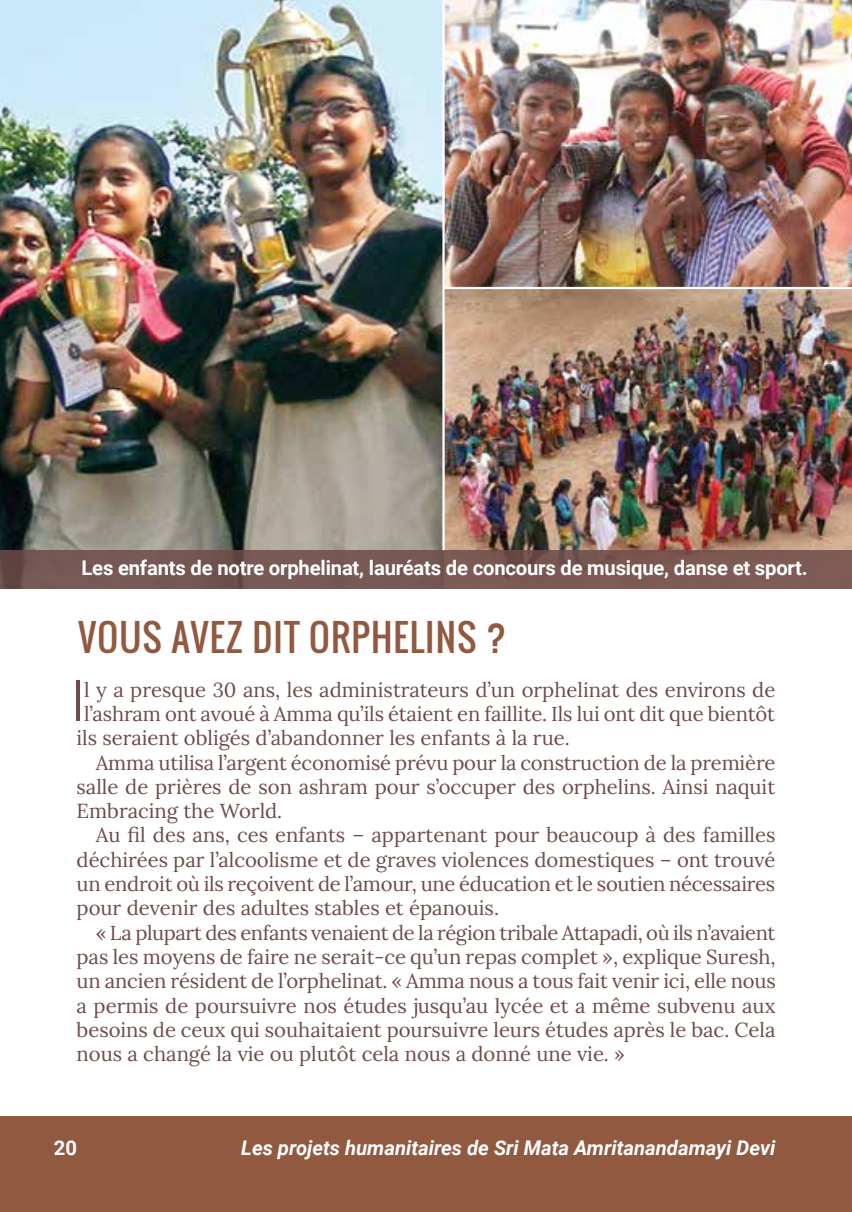
<style>
.page{position:relative;width:852px;height:1212px;background:#fff}
.page>*{position:absolute;margin:0;border:0;box-sizing:border-box;transform-origin:0 0}
.t1{font:300 50.18px "Oswald";color:#6e4b49}
.t2{font:36px "Oswald";letter-spacing:.03em;color:#915940}
.t3{font:20.25px "Lora";color:#6e4b49}
.t4{font:700 20.25px "Roboto";letter-spacing:-.01em;color:#fff}
.t5{font:20.25px "Lora";letter-spacing:-.02em;color:#6e4b49}
.t6{font:italic 700 20.25px "Roboto";color:#fff}
</style>
<div class="page">
<img style="left:0;top:0;width:851px;height:550px">
<svg style="left:0;top:550px;width:851px;height:39px;background:#775752"></svg>
<hr style="left:442px;top:0;width:2px;height:550px;background:#fff">
<hr style="left:443px;top:287px;width:408px;height:2px;background:#fff">
<div style="left:0;top:1116px;width:851px;height:96px;background:#915940"></div>
<p class="t4" style="left:81px;top:553px;width:727px">Les enfants de notre orphelinat, lauréats de concours de musique, danse et sport.</p>
<h2 class="t2" style="left:78px;top:610px;width:429px">VOUS AVEZ DIT ORPHELINS ?</h2>
<h1 class="t1" style="left:73px;top:656px;width:13px">I</h1>
<p class="t3" style="left:84px;top:674px;width:692px">l y a presque 30 ans, les administrateurs d’un orphelinat des environs de</p>
<p class="t3" style="left:84px;top:698px;width:692px">l’ashram ont avoué à Amma qu’ils étaient en faillite. Ils lui ont dit que bientôt</p>
<p class="t3" style="left:77px;top:723px;width:494px">ils seraient obligés d’abandonner les enfants à la rue.</p>
<p class="t3" style="left:96px;top:747px;width:681px">Amma utilisa l’argent économisé prévu pour la construction de la première</p>
<p class="t3" style="left:77px;top:771px;width:700px">salle de prières de son ashram pour s’occuper des orphelins. Ainsi naquit</p>
<p class="t3" style="left:77px;top:795px;width:207px">Embracing the World.</p>
<p class="t3" style="left:96px;top:820px;width:681px">Au fil des ans, ces enfants – appartenant pour beaucoup à des familles</p>
<p class="t3" style="left:77px;top:844px;width:700px">déchirées par l’alcoolisme et de graves violences domestiques – ont trouvé</p>
<p class="t3" style="left:77px;top:868px;width:700px">un endroit où ils reçoivent de l’amour, une éducation et le soutien nécessaires</p>
<p class="t3" style="left:77px;top:893px;width:424px">pour devenir des adultes stables et épanouis.</p>
<p class="t5" style="left:96px;top:917px;width:681px">« La plupart des enfants venaient de la région tribale Attapadi, où ils n’avaient</p>
<p class="t3" style="left:77px;top:941px;width:700px">pas les moyens de faire ne serait-ce qu’un repas complet », explique Suresh,</p>
<p class="t3" style="left:77px;top:966px;width:700px">un ancien résident de l’orphelinat. « Amma nous a tous fait venir ici, elle nous</p>
<p class="t3" style="left:77px;top:990px;width:700px">a permis de poursuivre nos études jusqu’au lycée et a même subvenu aux</p>
<p class="t3" style="left:77px;top:1014px;width:700px">besoins de ceux qui souhaitaient poursuivre leurs études après le bac. Cela</p>
<p class="t3" style="left:77px;top:1038px;width:550px">nous a changé la vie ou plutôt cela nous a donné une vie. »</p>
<p class="t4" style="left:54px;top:1134px;width:25px">20</p>
<p class="t6" style="left:241px;top:1134px;width:535px">Les projets humanitaires de Sri Mata Amritanandamayi Devi</p>
</div>
